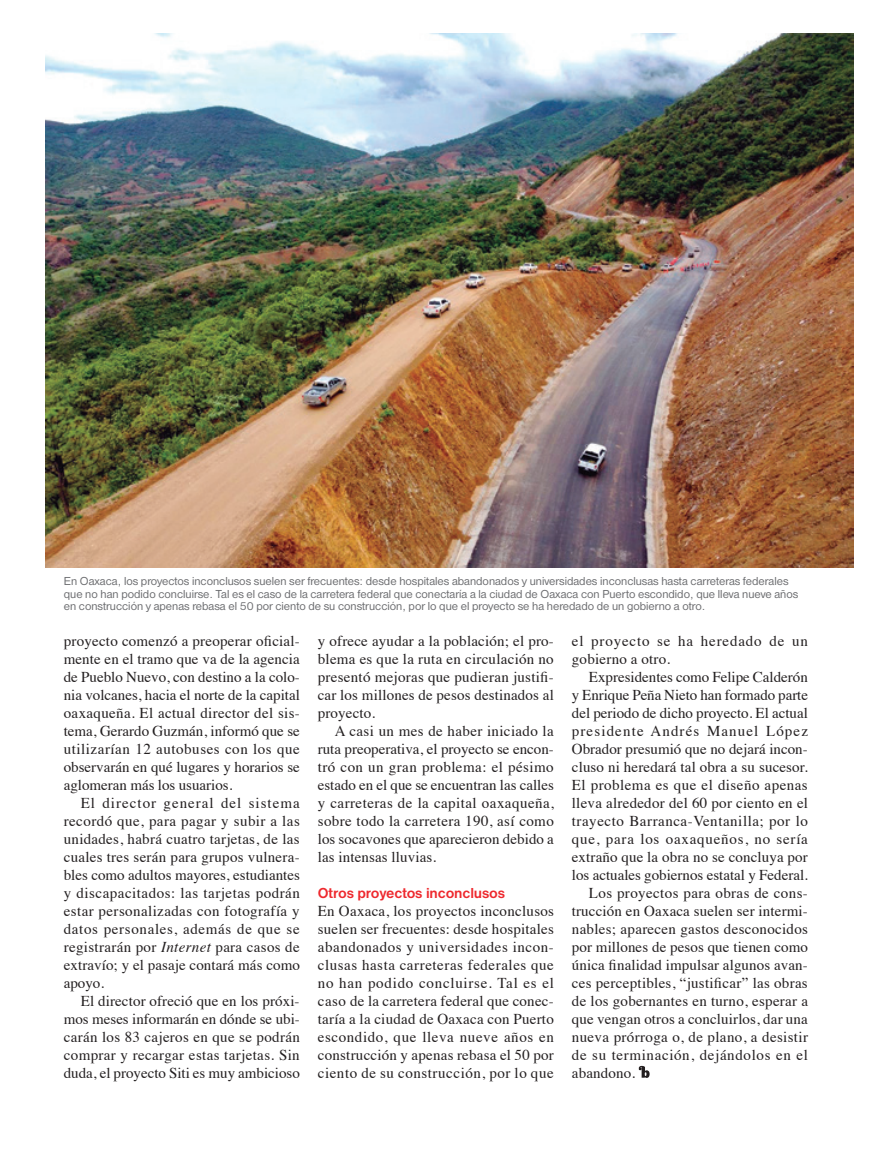
<style>
.page{position:relative;width:893px;height:1149px;background:#fff}
.page>*{position:absolute;margin:0;border:0;box-sizing:border-box;transform-origin:0 0}
.t1{font:15px/18px "Times";letter-spacing:.01em;color:#231f20;text-align:justify}
.t2{font:15px/18px "Times";letter-spacing:.055em;color:#231f20}
.t3{font:15px "Times";letter-spacing:.035em;color:#231f20}
.t4{font:15px "Times";letter-spacing:.045em;color:#231f20}
.t5{font:15px "Times";letter-spacing:.03em;color:#231f20}
.t6{font:15px "Times";letter-spacing:.05em;color:#231f20}
.t7{font:15px "Times";letter-spacing:.075em;color:#231f20}
.t8{font:700 15px "Nimbus San D";letter-spacing:-.01em;color:#ee292e}
.t9{font:12px/12px "Nimbus San D";color:#6c6d70}
.s1{font-style:italic}
</style>
<div class="page">
<svg style="left:639px;top:1065px;width:11px;height:12px"></svg>
<img style="left:46px;top:33px;width:808px;height:534px">
<p class="t9" style="left:64px;top:575px;width:736px">En Oaxaca, los proyectos inconclusos suelen ser frecuentes: desde hospitales abandonados y universidades inconclusas hasta carreteras federales que no han podido concluirse. Tal es el caso de la carretera federal que conectaría a la ciudad de Oaxaca con Puerto escondido, que lleva nueve años en construcción y apenas rebasa el 50 por ciento de su construcción, por lo que el proyecto se ha heredado de un gobierno a otro.</p>
<p class="t1" style="left:64px;top:630px;width:238px">proyecto comenzó a preoperar oficial&shy;mente en el tramo que va de la agencia de Pueblo Nuevo, con destino a la colo&shy;nia volcanes, hacia el norte de la capital oaxaqueña. El actual director del sis&shy;tema, Gerardo Guzmán, informó que se utilizarían 12 autobuses con los que observarán en qué lugares y horarios se aglomeran más los usuarios.</p>
<p class="t1" style="left:64px;top:792px;width:238px;text-indent:17px">El director general del sistema recordó que, para pagar y subir a las unidades, habrá cuatro tarjetas, de las cuales tres serán para grupos vulnera&shy;bles como adultos mayores, estudiantes y discapacitados: las tarjetas podrán estar personalizadas con fotografía y datos personales, además de que se registrarán por <span class="s1">Internet</span> para casos de extravío; y el pasaje contará más como apoyo.</p>
<p class="t1" style="left:64px;top:990px;width:238px;text-indent:17px">El director ofreció que en los próxi&shy;mos meses informarán en dónde se ubi&shy;carán los 83 cajeros en que se podrán comprar y recargar estas tarjetas. Sin duda, el proyecto Siti es muy ambicioso</p>
<p class="t1" style="left:318px;top:630px;width:238px">y ofrece ayudar a la población; el pro&shy;blema es que la ruta en circulación no presentó mejoras que pudieran justifi&shy;car los millones de pesos destinados al proyecto.</p>
<p class="t1" style="left:318px;top:720px;width:238px;text-indent:17px">A casi un mes de haber iniciado la ruta preoperativa, el proyecto se encon&shy;tró con un gran problema: el pésimo estado en el que se encuentran las calles y carreteras de la capital oaxaqueña, sobre todo la carretera 190, así como los socavones que aparecieron debido a las intensas lluvias.</p>
<p class="t8" style="left:318px;top:884px;width:189px">Otros proyectos inconclusos</p>
<p class="t1" style="left:318px;top:900px;width:238px">En Oaxaca, los proyectos inconclusos suelen ser frecuentes: desde hospitales abandonados y universidades incon&shy;clusas hasta carreteras federales que no han podido concluirse. Tal es el caso de la carretera federal que conec&shy;taría a la ciudad de Oaxaca con Puerto escondido, que lleva nueve años en construcción y apenas rebasa el 50 por ciento de su construcción, por lo que</p>
<p class="t2" style="left:572px;top:630px;width:237px">el proyecto se ha heredado de un gobierno a otro.</p>
<p class="t1" style="left:589px;top:666px;width:221px">Expresidentes como Felipe Calderón</p>
<p class="t1" style="left:572px;top:684px;width:238px">y Enrique Peña Nieto han formado parte</p>
<p class="t1" style="left:572px;top:702px;width:238px">del periodo de dicho proyecto. El actual</p>
<p class="t7" style="left:572px;top:716px;width:238px">presidente Andrés Manuel López</p>
<p class="t1" style="left:572px;top:738px;width:237px">Obrador presumió que no dejará incon-</p>
<p class="t1" style="left:572px;top:756px;width:238px">cluso ni heredará tal obra a su sucesor.</p>
<p class="t5" style="left:572px;top:770px;width:237px">El problema es que el diseño apenas</p>
<p class="t1" style="left:572px;top:792px;width:238px">lleva alrededor del 60 por ciento en el</p>
<p class="t3" style="left:572px;top:806px;width:237px">trayecto Barranca-Ventanilla; por lo</p>
<p class="t6" style="left:572px;top:824px;width:238px">que, para los oaxaqueños, no sería</p>
<p class="t1" style="left:572px;top:846px;width:237px">extraño que la obra no se concluya por</p>
<p class="t1" style="left:572px;top:864px;width:238px">los actuales gobiernos estatal y Federal.</p>
<p class="t1" style="left:589px;top:882px;width:221px">Los proyectos para obras de cons-</p>
<p class="t1" style="left:572px;top:900px;width:238px">trucción en Oaxaca suelen ser intermi-</p>
<p class="t1" style="left:572px;top:918px;width:238px">nables; aparecen gastos desconocidos</p>
<p class="t1" style="left:572px;top:936px;width:238px">por millones de pesos que tienen como</p>
<p class="t1" style="left:572px;top:954px;width:238px">única finalidad impulsar algunos avan-</p>
<p class="t1" style="left:572px;top:972px;width:237px">ces perceptibles, “justificar” las obras</p>
<p class="t1" style="left:572px;top:990px;width:238px">de los gobernantes en turno, esperar a</p>
<p class="t1" style="left:572px;top:1008px;width:237px">que vengan otros a concluirlos, dar una</p>
<p class="t1" style="left:572px;top:1026px;width:238px">nueva prórroga o, de plano, a desistir</p>
<p class="t4" style="left:572px;top:1040px;width:237px">de su terminación, dejándolos en el</p>
<p class="t1" style="left:572px;top:1062px;width:65px">abandono.</p>
</div>
